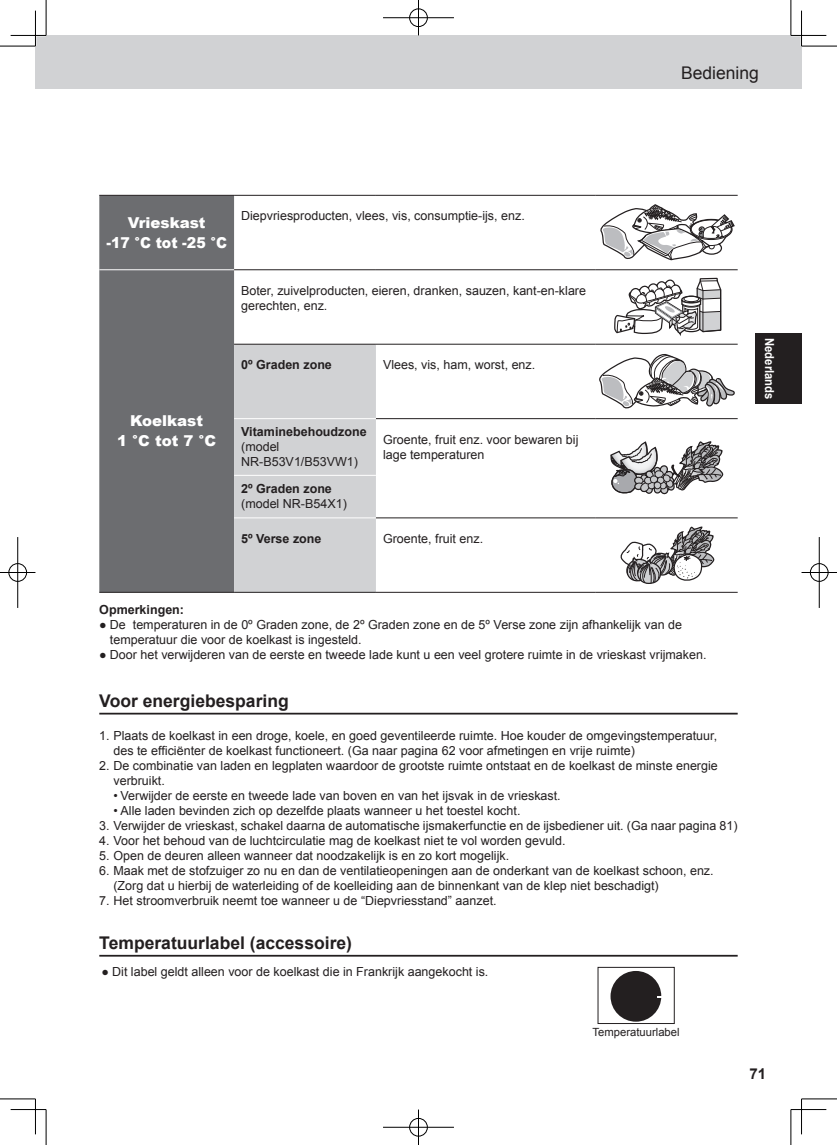
<style>
.page{position:relative;width:837px;height:1145px;background:#fff}
.page>*{position:absolute;margin:0;border:0;box-sizing:border-box;transform-origin:0 0}
.t1{font:700 17.5px "Arial";color:#231f20}
.t2{font:17.5px "Arial";color:#231f20}
.t3{font:900 15px/20px "Arial";color:#fff;text-align:center}
.t4{font:700 15px "Arial";color:#231f20}
.t5{font:12.5px/15px "Arial";color:#231f20}
.t6{font:700 12.5px "Arial";color:#231f20}
.t7{font:700 12.5px "Arial";color:#fff;scale:.9 1}
.t8{font:11.25px "Arial";color:#231f20}
</style>
<div class="page">
<div style="left:35px;top:35px;width:11px;height:54px;background:#d1d2d4"></div>
<div style="left:46px;top:35px;width:755px;height:54px;background:#d1d2d4"></div>
<div style="left:755px;top:333px;width:46px;height:71px;background:#231f20"></div>
<hr style="left:99px;top:712px;width:638px;height:2px;background:#231f20">
<hr style="left:99px;top:954px;width:638px;height:2px;background:#231f20">
<div style="left:99px;top:196px;width:135px;height:396px;background:#6c6d70"></div>
<div style="left:234px;top:345px;width:142px;height:247px;background:#d1d2d4"></div>
<hr style="left:234px;top:195px;width:142px;height:1px;background:#231f20">
<hr style="left:376px;top:195px;width:219px;height:1px;background:#231f20">
<hr style="left:595px;top:195px;width:142px;height:1px;background:#231f20">
<hr style="left:234px;top:269px;width:142px;height:1px;background:#231f20">
<hr style="left:376px;top:269px;width:219px;height:1px;background:#231f20">
<hr style="left:595px;top:269px;width:142px;height:1px;background:#231f20">
<hr style="left:234px;top:344px;width:142px;height:1px;background:#231f20">
<hr style="left:376px;top:344px;width:219px;height:1px;background:#231f20">
<hr style="left:595px;top:344px;width:142px;height:1px;background:#231f20">
<hr style="left:376px;top:418px;width:219px;height:1px;background:#231f20">
<hr style="left:595px;top:418px;width:142px;height:1px;background:#231f20">
<hr style="left:376px;top:517px;width:219px;height:1px;background:#231f20">
<hr style="left:595px;top:517px;width:142px;height:1px;background:#231f20">
<hr style="left:234px;top:592px;width:142px;height:1px;background:#231f20">
<hr style="left:376px;top:592px;width:219px;height:1px;background:#231f20">
<hr style="left:595px;top:592px;width:142px;height:1px;background:#231f20">
<hr style="left:99px;top:269px;width:135px;height:1px;background:#fff">
<hr style="left:234px;top:418px;width:142px;height:1px;background:#fff">
<hr style="left:234px;top:475px;width:142px;height:1px;background:#fff">
<hr style="left:234px;top:517px;width:142px;height:1px;background:#fff">
<hr style="left:99px;top:195px;width:135px;height:1px;background:#231f20">
<hr style="left:99px;top:592px;width:135px;height:1px;background:#231f20">
<svg style="left:600px;top:205px;width:135px;height:55px"></svg>
<svg style="left:614px;top:277px;width:107px;height:59px"></svg>
<svg style="left:599px;top:354px;width:136px;height:55px"></svg>
<svg style="left:610px;top:441px;width:113px;height:54px"></svg>
<svg style="left:620px;top:526px;width:94px;height:58px"></svg>
<div style="left:610px;top:971px;width:51px;height:50px;background:#231f20;border-radius:50%"></div>
<svg style="left:617px;top:977px;width:45px;height:29px"></svg>
<svg style="left:597px;top:1023px;width:78px;height:1px"></svg>
<hr style="left:800px;top:11px;width:2px;height:35px;background:#fff">
<hr style="left:0;top:46px;width:35px;height:1px;background:#000">
<hr style="left:801px;top:46px;width:35px;height:1px;background:#000">
<hr style="left:0;top:1098px;width:35px;height:1px;background:#000">
<hr style="left:801px;top:1098px;width:35px;height:1px;background:#000">
<hr style="left:46px;top:0;width:1px;height:35px;background:#000">
<hr style="left:46px;top:1109px;width:1px;height:35px;background:#000">
<hr style="left:790px;top:0;width:1px;height:35px;background:#000">
<hr style="left:790px;top:1109px;width:1px;height:35px;background:#000">
<hr style="left:11px;top:35px;width:35px;height:1px;background:#000">
<hr style="left:790px;top:35px;width:36px;height:1px;background:#000">
<hr style="left:11px;top:1109px;width:35px;height:1px;background:#000">
<hr style="left:790px;top:1109px;width:36px;height:1px;background:#000">
<hr style="left:35px;top:11px;width:1px;height:35px;background:#000">
<hr style="left:35px;top:1098px;width:1px;height:36px;background:#000">
<hr style="left:801px;top:11px;width:1px;height:35px;background:#000">
<hr style="left:801px;top:1098px;width:1px;height:36px;background:#000">
<div style="left:408px;top:8px;width:20px;height:19px;border:2px solid #fff;border-radius:50%"></div>
<hr style="left:383px;top:17px;width:71px;height:2px;background:#fff">
<hr style="left:417px;top:0;width:2px;height:35px;background:#fff">
<div style="left:409px;top:9px;width:18px;height:18px;border:1px solid #000;border-radius:50%"></div>
<hr style="left:383px;top:18px;width:71px;height:1px;background:#000">
<hr style="left:418px;top:0;width:1px;height:35px;background:#000">
<div style="left:408px;top:1117px;width:20px;height:20px;border:2px solid #fff;border-radius:50%"></div>
<hr style="left:383px;top:1126px;width:71px;height:2px;background:#fff">
<hr style="left:417px;top:1109px;width:2px;height:35px;background:#fff">
<div style="left:409px;top:1118px;width:18px;height:18px;border:1px solid #000;border-radius:50%"></div>
<hr style="left:383px;top:1127px;width:71px;height:1px;background:#000">
<hr style="left:418px;top:1109px;width:1px;height:35px;background:#000">
<div style="left:8px;top:562px;width:19px;height:20px;border:2px solid #fff;border-radius:50%"></div>
<hr style="left:0;top:571px;width:35px;height:2px;background:#fff">
<hr style="left:17px;top:537px;width:2px;height:71px;background:#fff">
<div style="left:9px;top:563px;width:18px;height:18px;border:1px solid #000;border-radius:50%"></div>
<hr style="left:0;top:572px;width:35px;height:1px;background:#000">
<hr style="left:18px;top:537px;width:1px;height:71px;background:#000">
<div style="left:809px;top:562px;width:19px;height:20px;border:2px solid #fff;border-radius:50%"></div>
<hr style="left:801px;top:571px;width:35px;height:2px;background:#fff">
<div style="left:809px;top:563px;width:19px;height:18px;border:1px solid #000;border-radius:50%"></div>
<hr style="left:801px;top:572px;width:35px;height:1px;background:#000">
<hr style="left:818px;top:537px;width:1px;height:71px;background:#000">
<p class="t3" style="left:106px;top:212px;width:122px">Vrieskast<br>-17 °C tot -25 °C</p>
<p class="t5" style="left:241px;top:208px;width:285px">Diepvriesproducten, vlees, vis, consumptie-ijs, enz.</p>
<p class="t5" style="left:241px;top:283px;width:346px">Boter, zuivelproducten, eieren, dranken, sauzen, kant-en-klare gerechten, enz.</p>
<p class="t3" style="left:117px;top:410px;width:100px">Koelkast<br>1 °C tot 7 °C</p>
<p class="t6" style="left:241px;top:356px;width:92px">0º Graden zone</p>
<p class="t5" style="left:383px;top:357px;width:154px">Vlees, vis, ham, worst, enz.</p>
<p class="t6" style="left:241px;top:424px;width:127px">Vitaminebehoudzone</p>
<p class="t5" style="left:241px;top:440px;width:118px">(model<br>NR-B53V1/B53VW1)</p>
<p class="t5" style="left:383px;top:432px;width:197px">Groente, fruit enz. voor bewaren bij lage temperaturen</p>
<p class="t6" style="left:241px;top:480px;width:92px">2º Graden zone</p>
<p class="t5" style="left:241px;top:496px;width:107px">(model NR-B54X1)</p>
<p class="t6" style="left:241px;top:530px;width:82px">5º Verse zone</p>
<p class="t5" style="left:383px;top:531px;width:102px">Groente, fruit enz.</p>
<h1 class="t2" style="left:680px;top:61px;width:79px">Bediening</h1>
<p class="t7" style="left:777px;top:338px;width:70px;rotate:90deg">Nederlands</p>
<p class="t6" style="left:99px;top:601px;width:86px">Opmerkingen:</p>
<p class="t5" style="left:110px;top:617px;width:573px;text-indent:-11px">● De temperaturen in de 0º Graden zone, de 2º Graden zone en de 5º Verse zone zijn afhankelijk van de temperatuur die voor de koelkast is ingesteld.</p>
<p class="t5" style="left:99px;top:647px;width:608px">● Door het verwijderen van de eerste en tweede lade kunt u een veel grotere ruimte in de vrieskast vrijmaken.</p>
<h1 class="t1" style="left:99px;top:689px;width:191px">Voor energiebesparing</h1>
<p class="t5" style="left:113px;top:728px;width:605px;text-indent:-14px">1. Plaats de koelkast in een droge, koele, en goed geventileerde ruimte. Hoe kouder de omgevingstemperatuur, des te efficiënter de koelkast functioneert. (Ga naar pagina 62 voor afmetingen en vrije ruimte)</p>
<p class="t5" style="left:113px;top:758px;width:605px;text-indent:-14px">2. De combinatie van laden en legplaten waardoor de grootste ruimte ontstaat en de koelkast de minste energie verbruikt.</p>
<p class="t5" style="left:113px;top:788px;width:448px">• Verwijder de eerste en tweede lade van boven en van het ijsvak in de vrieskast.</p>
<p class="t5" style="left:113px;top:803px;width:408px">• Alle laden bevinden zich op dezelfde plaats wanneer u het toestel kocht.</p>
<p class="t5" style="left:99px;top:818px;width:639px">3. Verwijder de vrieskast, schakel daarna de automatische ijsmakerfunctie en de ijsbediener uit. (Ga naar pagina 81)</p>
<p class="t5" style="left:99px;top:833px;width:467px">4. Voor het behoud van de luchtcirculatie mag de koelkast niet te vol worden gevuld.</p>
<p class="t5" style="left:99px;top:848px;width:411px">5. Open de deuren alleen wanneer dat noodzakelijk is en zo kort mogelijk.</p>
<p class="t5" style="left:113px;top:863px;width:601px;text-indent:-14px">6. Maak met de stofzuiger zo nu en dan de ventilatieopeningen aan de onderkant van de koelkast schoon, enz. (Zorg dat u hierbij de waterleiding of de koelleiding aan de binnenkant van de klep niet beschadigt)</p>
<p class="t5" style="left:99px;top:893px;width:398px">7. Het stroomverbruik neemt toe wanneer u de “Diepvriesstand” aanzet.</p>
<h1 class="t1" style="left:99px;top:931px;width:254px">Temperatuurlabel (accessoire)</h1>
<p class="t5" style="left:101px;top:964px;width:388px">● Dit label geldt alleen voor de koelkast die in Frankrijk aangekocht is.</p>
<p class="t8" style="left:592px;top:1024px;width:88px">Temperatuurlabel</p>
<p class="t4" style="left:749px;top:1063px;width:18px">71</p>
</div>
